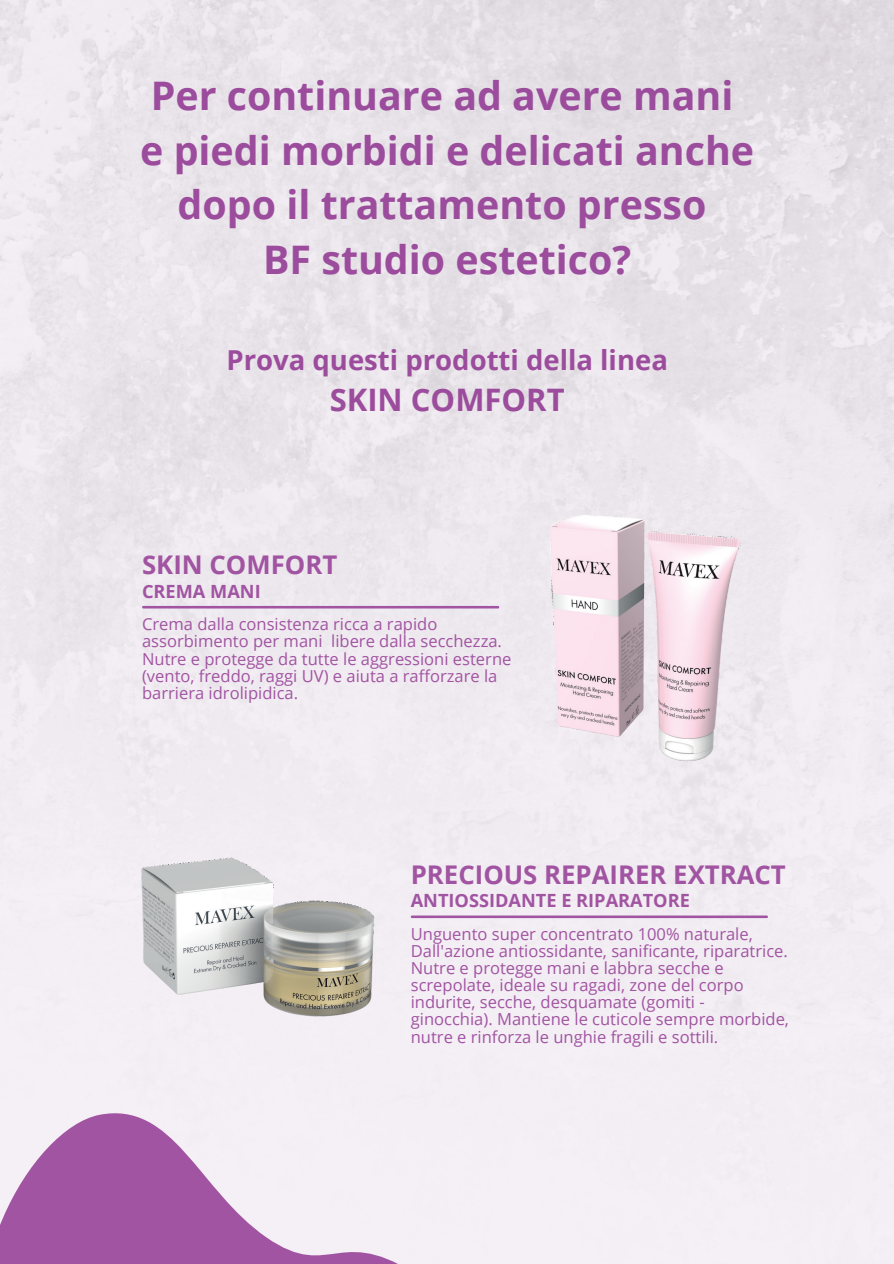
<style>
.page{position:relative;width:894px;height:1264px;background:#fff}
.page>*{position:absolute;margin:0;border:0;box-sizing:border-box;transform-origin:0 0}
.t1{font:700 39.3px/54.8px "Open Sans";color:#9c4c9c;text-align:center}
.t2{font:700 31.05px "Open Sans";color:#9c4c9c}
.t3{font:700 27.45px "Open Sans";color:#9c4c9c}
.t4{font:700 25.8px "Open Sans";color:#a154a1}
.t5{font:700 18.15px "Open Sans";color:#a154a1}
.t6{font:16.5px/17.1px "Open Sans";color:#a154a1}
</style>
<div class="page">
<img style="left:0;top:0;width:893px;height:1263px">
<svg style="left:0;top:1043px;width:566px;height:220px;fill:#f4eef5"></svg>
<img style="left:498px;top:492px;width:254px;height:280px">
<hr style="left:143px;top:606px;width:355px;height:2px;background:#a154a1">
<img style="left:135px;top:795px;width:254px;height:268px">
<hr style="left:412px;top:915px;width:354px;height:3px;background:#a154a1">
<p class="t1" style="left:151px;top:67px;width:584px">Per continuare ad avere mani</p>
<p class="t1" style="left:140px;top:122px;width:615px">e piedi morbidi e delicati anche dopo il trattamento presso</p>
<p class="t1" style="left:263px;top:231px;width:369px">BF studio estetico?</p>
<p class="t3" style="left:226px;top:340px;width:443px">Prova questi prodotti della linea</p>
<p class="t2" style="left:329px;top:378px;width:236px">SKIN COMFORT</p>
<p class="t4" style="left:142px;top:546px;width:197px">SKIN COMFORT</p>
<p class="t5" style="left:142px;top:578px;width:120px">CREMA MANI</p>
<p class="t6" style="left:142px;top:615px;width:361px">Crema dalla consistenza ricca a rapido assorbimento per mani libere dalla secchezza.</p>
<p class="t6" style="left:142px;top:649px;width:371px">Nutre e protegge da tutte le aggressioni esterne (vento, freddo, raggi UV) e aiuta a rafforzare la barriera idrolipidica.</p>
<p class="t4" style="left:410px;top:856px;width:376px">PRECIOUS REPAIRER EXTRACT</p>
<p class="t5" style="left:410px;top:888px;width:280px">ANTIOSSIDANTE E RIPARATORE</p>
<p class="t6" style="left:410px;top:924px;width:343px">Unguento super concentrato 100% naturale,</p>
<p class="t6" style="left:410px;top:942px;width:379px">Dall'azione antiossidante, sanificante, riparatrice.<br>Nutre e protegge mani e labbra secche e screpolate, ideale su ragadi, zone del corpo indurite, secche, desquamate (gomiti - ginocchia). Mantiene le cuticole sempre morbide,</p>
<p class="t6" style="left:410px;top:1027px;width:309px">nutre e rinforza le unghie fragili e sottili.</p>
</div>
